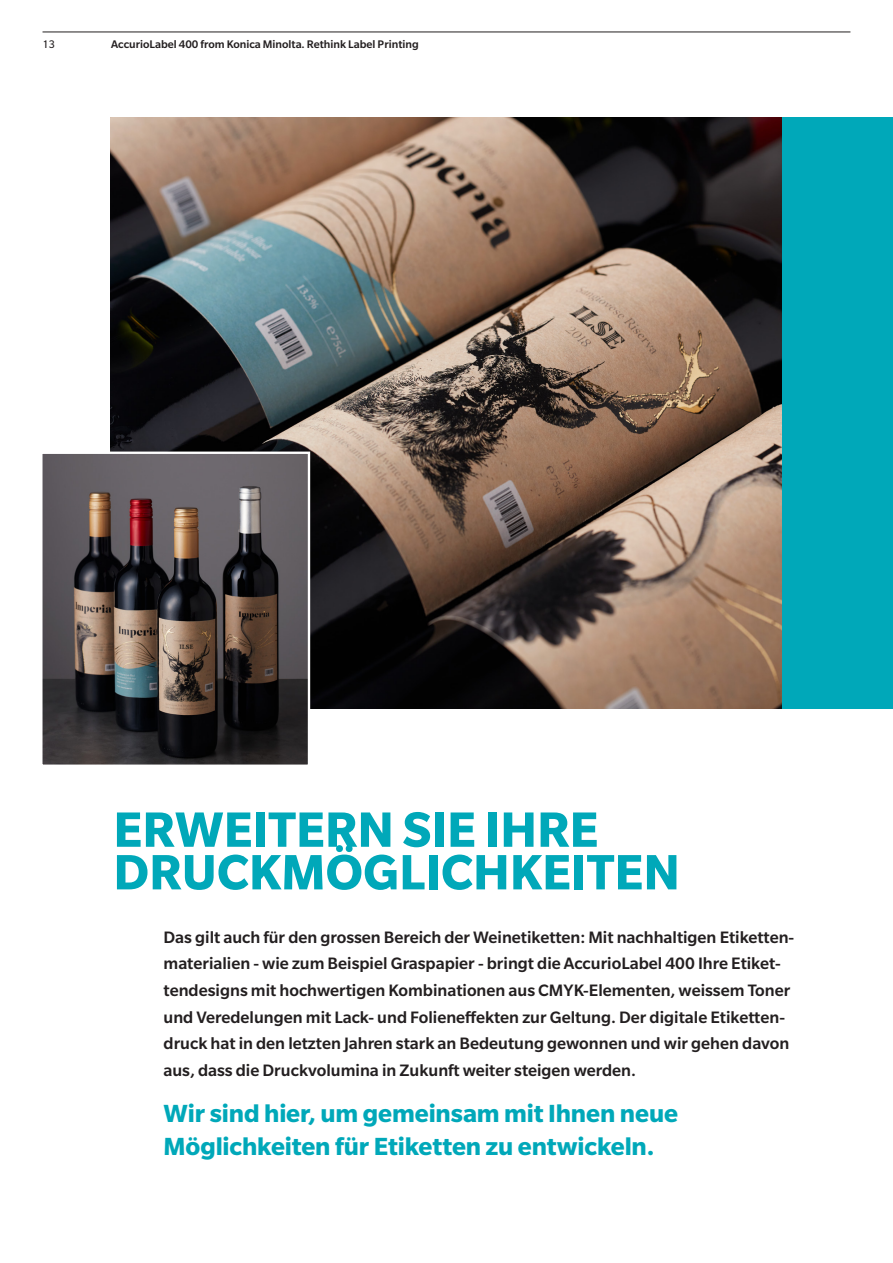
<style>
.page{position:relative;width:893px;height:1263px;background:#fff}
.page>*{position:absolute;margin:0;border:0;box-sizing:border-box;transform-origin:0 0}
.Brochure_Head_Bold_3{font:700 54px "Slate Pro";color:#00a8b9}
.Brochure_Subhead_Bol{font:700 27px/33px "Slate Pro";letter-spacing:-.005em;color:#00a8b9}
.Brochure_Intro_Med_1{font:500 18px/26.7px "Slate Pro";color:#231f20}
.t1{font:500 12px "Slate Pro";color:#231f20}
.t2{font:12px "Slate Pro";color:#231f20}
</style>
<div class="page">
<div style="left:782px;top:117px;width:111px;height:591px;background:#00a8b9"></div>
<img style="left:110px;top:117px;width:672px;height:591px">
<svg style="left:42px;top:450px;width:269px;height:315px;background:#534b4b"></svg>
<hr style="left:43px;top:32px;width:807px;height:1px;background:#231f20">
<p class="t2" style="left:43px;top:38px;width:14px">13</p>
<p class="t1" style="left:111px;top:38px;width:309px">AccurioLabel 400 from Konica Minolta. Rethink Label Printing</p>
<p class="Brochure_Head_Bold_3" style="left:113px;top:800px;width:487px">ERWEITERN SIE IHRE</p>
<p class="Brochure_Head_Bold_3" style="left:113px;top:842px;width:568px">DRUCKMÖGLICHKEITEN</p>
<p class="Brochure_Intro_Med_1" style="left:164px;top:923px;width:632px">Das gilt auch für den grossen Bereich der Weinetiketten: Mit nachhaltigen Etiketten&shy;materialien - wie zum Beispiel Graspapier - bringt die AccurioLabel 400 Ihre Etiket&shy;tendesigns mit hochwertigen Kombinationen aus CMYK-Elementen, weissem Toner und Veredelungen mit Lack- und Folieneffekten zur Geltung. Der digitale Etiketten&shy;druck hat in den letzten Jahren stark an Bedeutung gewonnen und wir gehen davon aus, dass die Druckvolumina in Zukunft weiter steigen werden.</p>
<p class="Brochure_Subhead_Bol" style="left:164px;top:1096px;width:516px">Wir sind hier, um gemeinsam mit Ihnen neue<br>Möglichkeiten für Etiketten zu entwickeln.</p>
</div>
